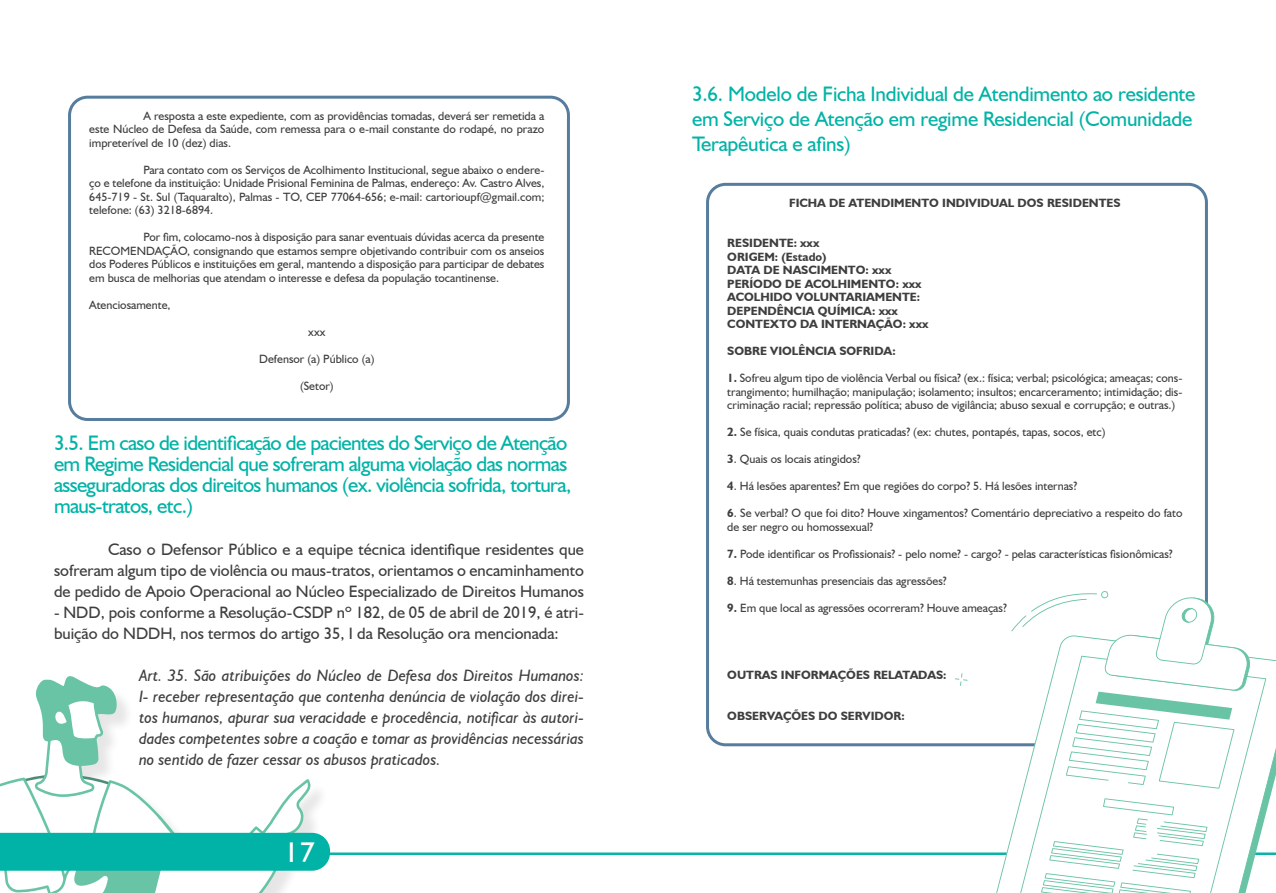
<style>
.page{position:relative;width:1276px;height:893px;background:#fff}
.page>*{position:absolute;margin:0;border:0;box-sizing:border-box;transform-origin:0 0}
.t1{font:28.5px "Humanist 521 BT";color:#fff;scale:1.07 1}
.copor_de_texto{font:21px/21px "Humanist 521 BT";letter-spacing:-.03em;color:#00b3a6}
.copor_de_texto-2{font:21px/25.2px "Humanist 521 BT";letter-spacing:-.01em;color:#00b3a6}
.copor_de_texto-3{font:16.5px/21px "Humanist 521 BT";color:#3e3e3f;text-align:justify}
.nota_caixa{font:italic 16.5px/21px "Humanist 521 BT";color:#3e3e3f;text-align:justify}
.copor_de_texto-4{font:12px/13.5px "Humanist 521 BT";color:#3e3e3f;text-align:justify}
.copor_de_texto-5{font:700 12px "Humanist 521 BT";color:#3e3e3f}
.s1{font-weight:700}
</style>
<div class="page">
<div style="left:68px;top:96px;width:502px;height:325px;border:3px solid #567c9e;border-radius:18px"></div>
<svg style="left:0;top:591px;width:1276px;height:302px"></svg>
<p class="copor_de_texto-4" style="left:89px;top:109px;width:456px;text-indent:54px">A resposta a este expediente, com as providências tomadas, deverá ser remetida a este Núcleo de Defesa da Saúde, com remessa para o e-mail constante do rodapé, no prazo impreterível de 10 (dez) dias.</p>
<p class="copor_de_texto-4" style="left:89px;top:163px;width:456px;text-indent:54px">Para contato com os Serviços de Acolhimento Institucional, segue abaixo o endere&shy;ço e telefone da instituição: Unidade Prisional Feminina de Palmas, endereço: Av. Castro Alves, 645-719 - St. Sul (Taquaralto), Palmas - TO, CEP 77064-656; e-mail: cartorioupf@gmail.com; telefone: (63) 3218-6894.</p>
<p class="copor_de_texto-4" style="left:89px;top:230px;width:456px;text-indent:54px">Por fim, colocamo-nos à disposição para sanar eventuais dúvidas acerca da presente RECOMENDAÇÃO, consignando que estamos sempre objetivando contribuir com os anseios dos Poderes Públicos e instituições em geral, mantendo a disposição para participar de debates em busca de melhorias que atendam o interesse e defesa da população tocantinense.</p>
<p class="copor_de_texto-4" style="left:89px;top:298px;width:83px">Atenciosamente,</p>
<p class="copor_de_texto-4" style="left:308px;top:325px;width:19px">xxx</p>
<p class="copor_de_texto-4" style="left:259px;top:352px;width:117px">Defensor (a) Público (a)</p>
<p class="copor_de_texto-4" style="left:300px;top:379px;width:35px">(Setor)</p>
<p class="copor_de_texto" style="left:54px;top:432px;width:519px">3.5. Em caso de identificação de pacientes do Serviço de Atenção em Regime Residencial que sofreram alguma violação das normas asseguradoras dos direitos humanos (ex. violência sofrida, tortura, maus-tratos, etc.)</p>
<p class="copor_de_texto-3" style="left:54px;top:538px;width:531px;text-indent:54px">Caso o Defensor Público e a equipe técnica identifique residentes que sofreram algum tipo de violência ou maus-tratos, orientamos o encaminhamento de pedido de Apoio Operacional ao Núcleo Especializado de Direitos Humanos</p>
<p class="copor_de_texto-3" style="left:54px;top:601px;width:531px">- NDD, pois conforme a Resolução-CSDP nº 182, de 05 de abril de 2019, é atri&shy;buição do NDDH, nos termos do artigo 35, I da Resolução ora mencionada:</p>
<p class="nota_caixa" style="left:139px;top:664px;width:446px">Art. 35. São atribuições do Núcleo de Defesa dos Direitos Humanos:<br>I- receber representação que contenha denúncia de violação dos direi&shy;tos humanos, apurar sua veracidade e procedência, notificar às autori&shy;dades competentes sobre a coação e tomar as providências necessárias no sentido de fazer cessar os abusos praticados.</p>
<p class="t1" style="left:284px;top:835px;width:30px">17</p>
<p class="copor_de_texto-2" style="left:692px;top:81px;width:505px">3.6. Modelo de Ficha Individual de Atendimento ao residente em Serviço de Atenção em regime Residencial (Comunidade<br>Terapêutica e afins)</p>
<p class="copor_de_texto-5" style="left:789px;top:195px;width:333px">FICHA DE ATENDIMENTO INDIVIDUAL DOS RESIDENTES</p>
<p class="copor_de_texto-5" style="left:727px;top:236px;width:94px">RESIDENTE: xxx</p>
<p class="copor_de_texto-5" style="left:727px;top:249px;width:101px">ORIGEM: (Estado)</p>
<p class="copor_de_texto-5" style="left:727px;top:263px;width:166px">DATA DE NASCIMENTO: xxx</p>
<p class="copor_de_texto-5" style="left:727px;top:276px;width:196px">PERÍODO DE ACOLHIMENTO: xxx</p>
<p class="copor_de_texto-5" style="left:727px;top:290px;width:194px">ACOLHIDO VOLUNTARIAMENTE:</p>
<p class="copor_de_texto-5" style="left:727px;top:303px;width:172px">DEPENDÊNCIA QUÍMICA: xxx</p>
<p class="copor_de_texto-5" style="left:727px;top:317px;width:203px">CONTEXTO DA INTERNAÇÃO: xxx</p>
<p class="copor_de_texto-5" style="left:727px;top:344px;width:170px">SOBRE VIOLÊNCIA SOFRIDA:</p>
<p class="copor_de_texto-4" style="left:727px;top:371px;width:456px"><span class="s1">1.</span> Sofreu algum tipo de violência Verbal ou física? (ex.: física; verbal; psicológica; ameaças; cons&shy;trangimento; humilhação; manipulação; isolamento; insultos; encarceramento; intimidação; dis&shy;criminação racial; repressão política; abuso de vigilância; abuso sexual e corrupção; e outras.)</p>
<p class="copor_de_texto-4" style="left:727px;top:425px;width:380px"><span class="s1">2.</span> Se física, quais condutas praticadas? (ex: chutes, pontapés, tapas, socos, etc)</p>
<p class="copor_de_texto-4" style="left:727px;top:452px;width:135px"><span class="s1">3</span>. Quais os locais atingidos?</p>
<p class="copor_de_texto-4" style="left:727px;top:479px;width:351px"><span class="s1">4</span>. Há lesões aparentes? Em que regiões do corpo? 5. Há lesões internas?</p>
<p class="copor_de_texto-4" style="left:727px;top:506px;width:456px"><span class="s1">6</span>. Se verbal? O que foi dito? Houve xingamentos? Comentário depreciativo a respeito do fato de ser negro ou homossexual?</p>
<p class="copor_de_texto-4" style="left:727px;top:547px;width:447px"><span class="s1">7.</span> Pode identificar os Profissionais? - pelo nome? - cargo? - pelas características fisionômicas?</p>
<p class="copor_de_texto-4" style="left:727px;top:574px;width:221px"><span class="s1">8</span>. Há testemunhas presenciais das agressões?</p>
<p class="copor_de_texto-4" style="left:727px;top:601px;width:281px"><span class="s1">9.</span> Em que local as agressões ocorreram? Houve ameaças?</p>
<p class="copor_de_texto-5" style="left:727px;top:668px;width:221px">OUTRAS INFORMAÇÕES RELATADAS:</p>
<p class="copor_de_texto-5" style="left:727px;top:708px;width:179px">OBSERVAÇÕES DO SERVIDOR:</p>
</div>
